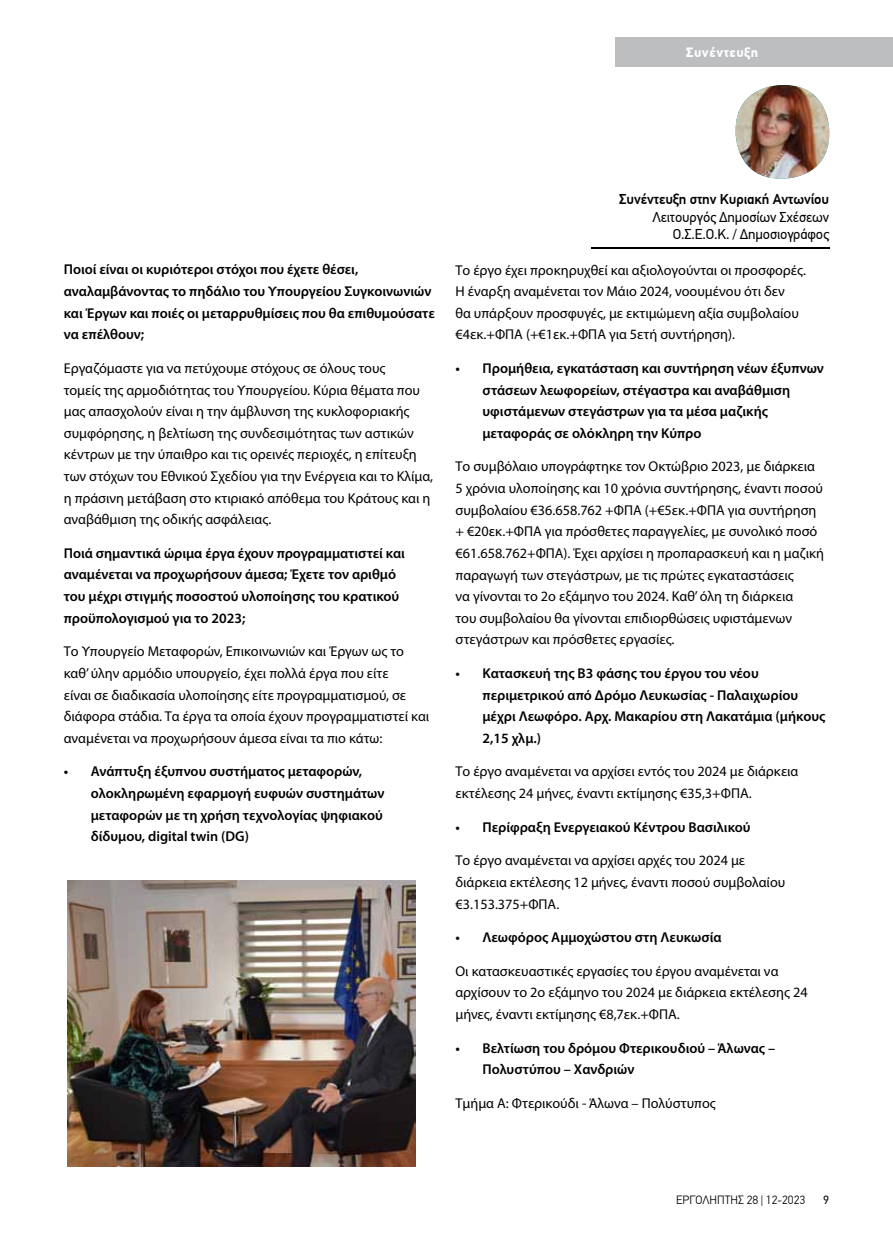
<style>
.page{position:relative;width:893px;height:1255px;background:#fff}
.page>*{position:absolute;margin:0;border:0;box-sizing:border-box;transform-origin:0 0}
.t1{font:14.25px/21.6px "Myriad Pro";color:#000}
.t2{font:600 14.25px/21.6px "Myriad Pro";color:#000}
.t3{font:14.25px/17.1px "PF Din Text Pro";letter-spacing:-.01em;color:#000;text-align:right}
.t4{font:500 14.25px "PF Din Text Pro";letter-spacing:-.01em;color:#000}
.t5{font:700 13.5px "PF Din Text Pro";letter-spacing:.04em;color:#fff}
.t6{font:300 12px "PF Din Text Pro";color:#000}
.t7{font:12px "PF Din Text Pro";color:#000}
</style>
<div class="page">
<div style="left:615px;top:38px;width:278px;height:29px;background:#bcbec0"></div>
<img style="left:68px;top:880px;width:347px;height:286px">
<hr style="left:591px;top:247px;width:238px;height:2px;background:#000">
<img style="left:736px;top:85px;width:93px;height:94px">
<p class="t5" style="left:686px;top:44px;width:74px">Συνέντευξη</p>
<p class="t2" style="left:64px;top:258px;width:373px">Ποιοί είναι οι κυριότεροι στόχοι που έχετε θέσει, αναλαμβάνοντας το πηδάλιο του Υπουργείου Συγκοινωνιών και Έργων και ποιές οι μεταρρυθμίσεις που θα επιθυμούσατε να επέλθουν;</p>
<p class="t1" style="left:64px;top:357px;width:371px">Εργαζόμαστε για να πετύχουμε στόχους σε όλους τους<br>τομείς της αρμοδιότητας του Υπουργείου. Κύρια θέματα που μας απασχολούν είναι η την άμβλυνση της κυκλοφοριακής συμφόρησης, η βελτίωση της συνδεσιμότητας των αστικών κέντρων με την ύπαιθρο και τις ορεινές περιοχές, η επίτευξη των στόχων του Εθνικού Σχεδίου για την Ενέργεια και το Κλίμα, η πράσινη μετάβαση στο κτιριακό απόθεμα του Κράτους και η αναβάθμιση της οδικής ασφάλειας.</p>
<p class="t2" style="left:64px;top:542px;width:343px">Ποιά σημαντικά ώριμα έργα έχουν προγραμματιστεί και αναμένεται να προχωρήσουν άμεσα; Έχετε τον αριθμό του μέχρι στιγμής ποσοστού υλοποίησης του κρατικού προϋπολογισμού για το 2023;</p>
<p class="t1" style="left:64px;top:640px;width:367px">Το Υπουργείο Μεταφορών, Επικοινωνιών και Έργων ως το καθ’ ύλην αρμόδιο υπουργείο, έχει πολλά έργα που είτε<br>είναι σε διαδικασία υλοποίησης είτε προγραμματισμού, σε διάφορα στάδια. Τα έργα τα οποία έχουν προγραμματιστεί και αναμένεται να προχωρήσουν άμεσα είναι τα πιο κάτω:</p>
<p class="t2" style="left:91px;top:760px;width:295px;text-indent:-27px">• Ανάπτυξη έξυπνου συστήματος μεταφορών, ολοκληρωμένη εφαρμογή ευφυών συστημάτων μεταφορών με τη χρήση τεχνολογίας ψηφιακού δίδυμου, digital twin (DG)</p>
<p class="t4" style="left:619px;top:190px;width:211px">Συνέντευξη στην Κυριακή Αντωνίου</p>
<p class="t3" style="left:652px;top:208px;width:178px">Λειτουργός Δημοσίων Σχέσεων<br>Ο.Σ.Ε.Ο.Κ. / Δημοσιογράφος</p>
<p class="t1" style="left:455px;top:259px;width:352px">Το έργο έχει προκηρυχθεί και αξιολογούνται οι προσφορές.<br>Η έναρξη αναμένεται τον Μάιο 2024, νοουμένου ότι δεν<br>θα υπάρξουν προσφυγές, με εκτιμώμενη αξία συμβολαίου €4εκ.+ΦΠΑ (+€1εκ.+ΦΠΑ για 5ετή συντήρηση).</p>
<p class="t2" style="left:482px;top:357px;width:343px;text-indent:-27px">• Προμήθεια, εγκατάσταση και συντήρηση νέων έξυπνων στάσεων λεωφορείων, στέγαστρα και αναβάθμιση υφιστάμενων στεγάστρων για τα μέσα μαζικής μεταφοράς σε ολόκληρη την Κύπρο</p>
<p class="t1" style="left:455px;top:455px;width:370px">Το συμβόλαιο υπογράφτηκε τον Οκτώβριο 2023, με διάρκεια 5 χρόνια υλοποίησης και 10 χρόνια συντήρησης, έναντι ποσού συμβολαίου €36.658.762 +ΦΠΑ (+€5εκ.+ΦΠΑ για συντήρηση + €20εκ.+ΦΠΑ για πρόσθετες παραγγελίες, με συνολικό ποσό €61.658.762+ΦΠΑ). Έχει αρχίσει η προπαρασκευή και η μαζική παραγωγή των στεγάστρων, με τις πρώτες εγκαταστάσεις<br>να γίνονται το 2ο εξάμηνο του 2024. Καθ’ όλη τη διάρκεια<br>του συμβολαίου θα γίνονται επιδιορθώσεις υφιστάμενων στεγάστρων και πρόσθετες εργασίες.</p>
<p class="t2" style="left:482px;top:662px;width:344px;text-indent:-27px">• Κατασκευή της Β3 φάσης του έργου του νέου περιμετρικού από Δρόμο Λευκωσίας - Παλαιχωρίου μέχρι Λεωφόρο. Αρχ. Μακαρίου στη Λακατάμια (μήκους 2,15 χλμ.)</p>
<p class="t1" style="left:455px;top:760px;width:344px">Το έργο αναμένεται να αρχίσει εντός του 2024 με διάρκεια εκτέλεσης 24 μήνες, έναντι εκτίμησης €35,3+ΦΠΑ.</p>
<p class="t2" style="left:455px;top:815px;width:297px">• Περίφραξη Ενεργειακού Κέντρου Βασιλικού</p>
<p class="t1" style="left:455px;top:849px;width:331px">Το έργο αναμένεται να αρχίσει αρχές του 2024 με διάρκεια εκτέλεσης 12 μήνες, έναντι ποσού συμβολαίου €3.153.375+ΦΠΑ.</p>
<p class="t2" style="left:455px;top:926px;width:268px">• Λεωφόρος Αμμοχώστου στη Λευκωσία</p>
<p class="t1" style="left:455px;top:959px;width:354px">Οι κατασκευαστικές εργασίες του έργου αναμένεται να αρχίσουν το 2ο εξάμηνο του 2024 με διάρκεια εκτέλεσης 24 μήνες, έναντι εκτίμησης €8,7εκ.+ΦΠΑ.</p>
<p class="t2" style="left:482px;top:1036px;width:294px;text-indent:-27px">• Βελτίωση του δρόμου Φτερικουδιού – Άλωνας –<br>Πολυστύπου – Χανδριών</p>
<p class="t1" style="left:455px;top:1091px;width:262px">Τμήμα Α: Φτερικούδι - Άλωνα – Πολύστυπος</p>
<p class="t6" style="left:676px;top:1193px;width:131px">ΕΡΓΟΛΗΠΤΗΣ 28 | 12-2023</p>
<p class="t7" style="left:823px;top:1193px;width:7px">9</p>
</div>
